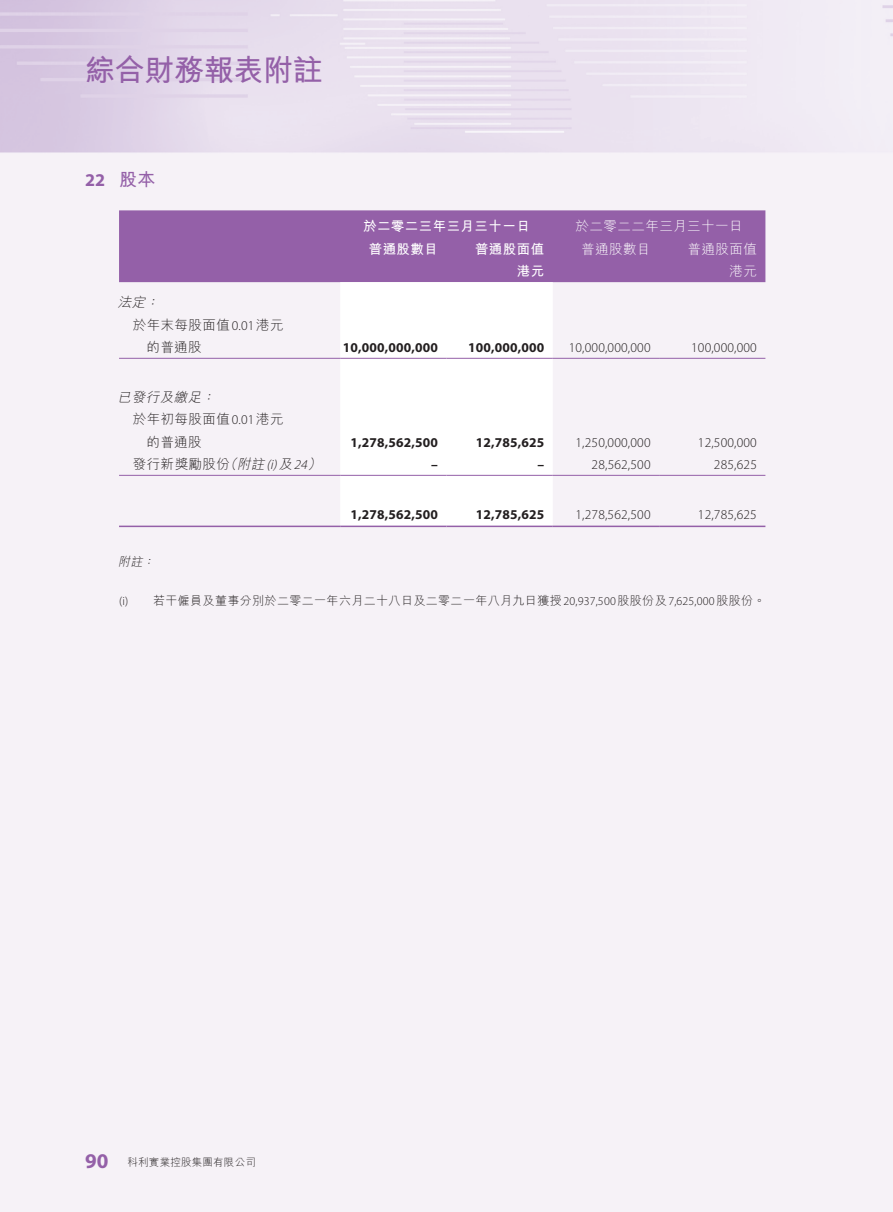
<style>
.page{position:relative;width:893px;height:1212px;background:#fff}
.page>*{position:absolute;margin:0;border:0;box-sizing:border-box;transform-origin:0 0}
.t1{font:700 30px "M Hei HK";letter-spacing:-.01em;color:#9460a8}
._01_H1{font:700 18px "Myriad Pro";color:#9460a8}
._50_Table_txt{font:300 13.5px "Myriad Pro";letter-spacing:.015em;color:#231f20}
._50_Table_txt-2{font:700 13.5px "Myriad Pro";letter-spacing:.01em;color:#231f20}
._50_Table_txt-3{font:300 13.5px "M Hei HK";letter-spacing:.035em;color:#231f20}
._50_Table_txt-4{font:700 13.5px "M Hei HK";letter-spacing:.03em;color:#fff}
._50_Table_txt-5{font:300 13.5px "M Hei HK";letter-spacing:.035em;color:#fff}
._50_Table_txt-6{font:italic 300 13.5px "M Hei HK";color:#231f20}
._06_Notes{font:300 12px "M Hei HK";letter-spacing:.035em;color:#231f20}
._06_Notes-2{font:italic 300 12px "M Hei HK";color:#231f20}
.t2{font:300 10.5px "M Hei HK";letter-spacing:.02em;color:#231f20}
.s1{font-family:"M Hei HK"}
.s2{font-family:"Myriad Pro"}
.s3{font-style:italic}
.s4{font-family:"Myriad Pro";font-style:italic}
.s5{font-family:"Myriad Pro";font-weight:700;font-size:21px;color:#9460a8}
</style>
<div class="page">
<div style="left:119px;top:210px;width:646px;height:72px;background:#9460a8"></div>
<svg style="left:340px;top:282px;width:213px;height:244px"></svg>
<hr style="left:119px;top:358px;width:221px;height:1px;background:#9460a8">
<hr style="left:340px;top:358px;width:106px;height:1px;background:#9460a8">
<hr style="left:446px;top:358px;width:107px;height:1px;background:#9460a8">
<hr style="left:553px;top:358px;width:106px;height:1px;background:#9460a8">
<hr style="left:659px;top:358px;width:106px;height:1px;background:#9460a8">
<hr style="left:119px;top:475px;width:221px;height:1px;background:#9460a8">
<hr style="left:340px;top:475px;width:106px;height:1px;background:#9460a8">
<hr style="left:446px;top:475px;width:107px;height:1px;background:#9460a8">
<hr style="left:553px;top:475px;width:106px;height:1px;background:#9460a8">
<hr style="left:659px;top:475px;width:106px;height:1px;background:#9460a8">
<hr style="left:119px;top:526px;width:221px;height:1px;background:#9460a8">
<hr style="left:340px;top:526px;width:106px;height:1px;background:#9460a8">
<hr style="left:446px;top:526px;width:107px;height:1px;background:#9460a8">
<hr style="left:553px;top:526px;width:106px;height:1px;background:#9460a8">
<hr style="left:659px;top:526px;width:106px;height:1px;background:#9460a8">
<h1 class="t1" style="left:85px;top:48px;width:239px">綜合財務報表附註</h1>
<p class="_01_H1" style="left:85px;top:168px;width:72px">22 <span class="s1">股本</span></p>
<p class="_50_Table_txt-4" style="left:363px;top:216px;width:168px">於二零二三年三月三十一日</p>
<p class="_50_Table_txt-5" style="left:576px;top:219px;width:168px">於二零二二年三月三十一日</p>
<p class="_50_Table_txt-4" style="left:369px;top:239px;width:71px">普通股數目</p>
<p class="_50_Table_txt-4" style="left:475px;top:239px;width:71px">普通股面值</p>
<p class="_50_Table_txt-5" style="left:581px;top:242px;width:71px">普通股數目</p>
<p class="_50_Table_txt-5" style="left:688px;top:242px;width:71px">普通股面值</p>
<p class="_50_Table_txt-4" style="left:517px;top:261px;width:29px">港元</p>
<p class="_50_Table_txt-5" style="left:729px;top:264px;width:29px">港元</p>
<p class="_50_Table_txt-6" style="left:118px;top:296px;width:45px">法定：</p>
<p class="_50_Table_txt-3" style="left:133px;top:318px;width:152px">於年末每股面值<span class="s2">0.01</span>港元</p>
<p class="_50_Table_txt-3" style="left:146px;top:341px;width:57px">的普通股</p>
<p class="_50_Table_txt-2" style="left:343px;top:339px;width:97px">10,000,000,000</p>
<p class="_50_Table_txt-2" style="left:468px;top:339px;width:78px">100,000,000</p>
<p class="_50_Table_txt" style="left:569px;top:340px;width:83px">10,000,000,000</p>
<p class="_50_Table_txt" style="left:691px;top:340px;width:67px">100,000,000</p>
<p class="_50_Table_txt-6" style="left:118px;top:390px;width:101px">已發行及繳足：</p>
<p class="_50_Table_txt-3" style="left:133px;top:413px;width:153px">於年初每股面值<span class="s2">0.01</span>港元</p>
<p class="_50_Table_txt-3" style="left:146px;top:435px;width:57px">的普通股</p>
<p class="_50_Table_txt-2" style="left:351px;top:434px;width:89px">1,278,562,500</p>
<p class="_50_Table_txt-2" style="left:476px;top:434px;width:70px">12,785,625</p>
<p class="_50_Table_txt" style="left:575px;top:434px;width:77px">1,250,000,000</p>
<p class="_50_Table_txt" style="left:698px;top:434px;width:60px">12,500,000</p>
<p class="_50_Table_txt-3" style="left:133px;top:458px;width:193px">發行新獎勵股份<span class="s3">（附註</span><span class="s4">(i)</span><span class="s3">及</span><span class="s4">24</span><span class="s3">）</span></p>
<p class="_50_Table_txt-2" style="left:431px;top:456px;width:8px">–</p>
<p class="_50_Table_txt-2" style="left:537px;top:456px;width:8px">–</p>
<p class="_50_Table_txt" style="left:592px;top:457px;width:60px">28,562,500</p>
<p class="_50_Table_txt" style="left:714px;top:457px;width:44px">285,625</p>
<p class="_50_Table_txt-2" style="left:351px;top:506px;width:89px">1,278,562,500</p>
<p class="_50_Table_txt-2" style="left:476px;top:506px;width:70px">12,785,625</p>
<p class="_50_Table_txt" style="left:575px;top:506px;width:77px">1,278,562,500</p>
<p class="_50_Table_txt" style="left:698px;top:506px;width:60px">12,785,625</p>
<p class="_06_Notes-2" style="left:118px;top:555px;width:41px">附註：</p>
<p class="_06_Notes" style="left:119px;top:594px;width:648px"><span class="s2">(i)</span> 若干僱員及董事分別於二零二一年六月二十八日及二零二一年八月九日獲授<span class="s2">20,937,500</span>股股份及<span class="s2">7,625,000</span>股股份。</p>
<p class="t2" style="left:85px;top:1157px;width:172px"><span class="s5">90</span> 科利實業控股集團有限公司</p>
</div>
